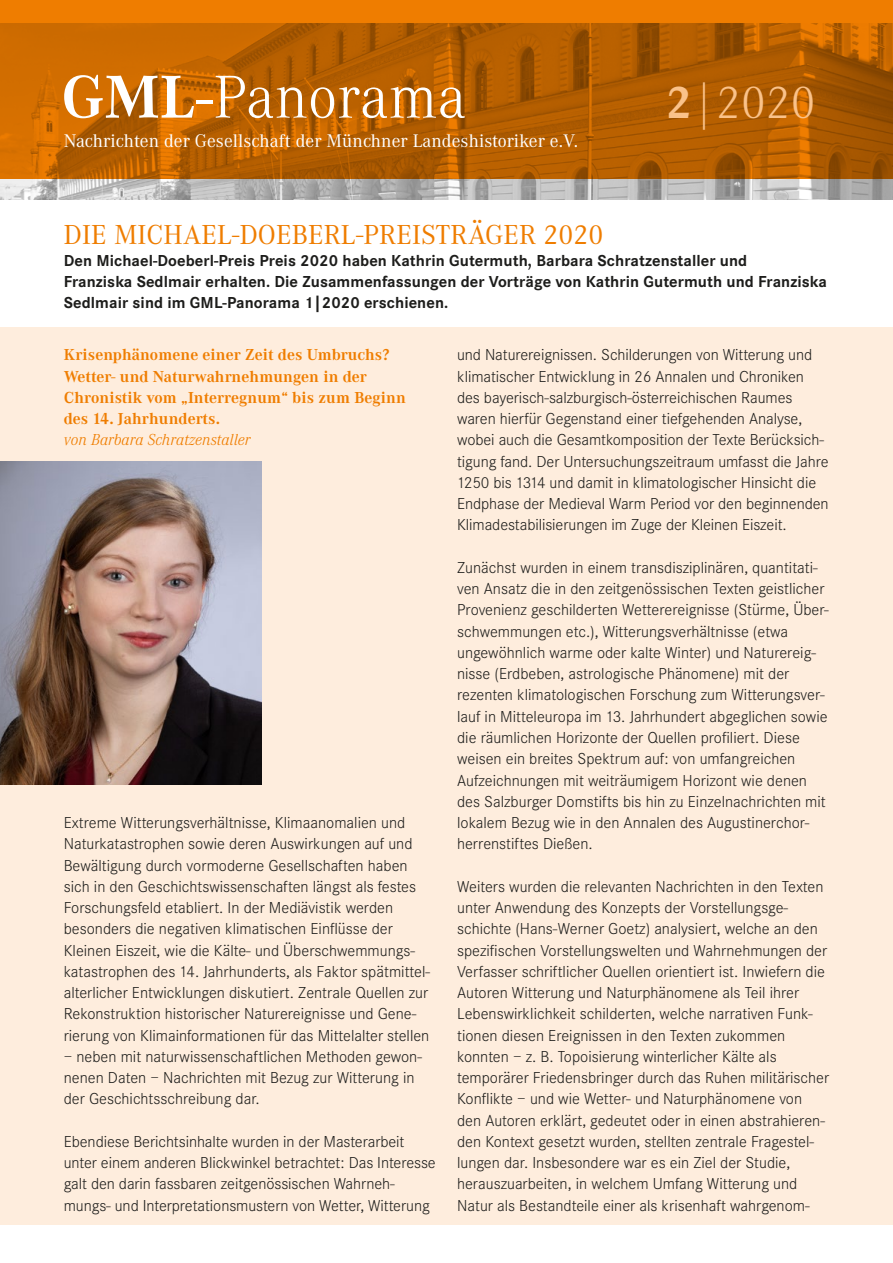
<style>
.page{position:relative;width:893px;height:1263px;background:#fff}
.page>*{position:absolute;margin:0;border:0;box-sizing:border-box;transform-origin:0 0}
.t1{font:300 62.7px "Corporate A";letter-spacing:.005em;color:#fff}
.t2{font:300 47.7px "Corporate A";color:#fac28a}
.t3{font:28.5px "Corporate A";letter-spacing:.005em;color:#ef7d00}
.t4{font:19.05px "Corporate A";letter-spacing:.005em;color:#fff}
.t5{font:300 16.5px/21.3px "Corporate S";color:#1d1d1b}
.t6{font:700 16.5px/21.3px "Corporate S";letter-spacing:.005em;color:#1d1d1b}
.t7{font:700 16.5px/21.3px "Corporate A";letter-spacing:.005em;color:#ef7d00}
.t8{font:italic 300 16.5px "Corporate A";letter-spacing:.005em;color:#ef7d00}
.s1{font-weight:700}
</style>
<div class="page">
<img style="left:0;top:179px;width:893px;height:21px">
<svg style="left:0;top:22px;width:893px;height:157px;background:#b65f00"></svg>
<div style="left:0;top:0;width:893px;height:22px;background:#ef7d00"></div>
<div style="left:0;top:327px;width:893px;height:898px;background:#feeddd"></div>
<img style="left:0;top:461px;width:262px;height:323px">
<h1 class="t1" style="left:62px;top:63px;width:406px"><span class="s1">GML-</span>Panorama</h1>
<h2 class="t2" style="left:666px;top:76px;width:151px"><span class="s1">2</span>|2020</h2>
<p class="t4" style="left:64px;top:130px;width:516px">Nachrichten der Gesellschaft der Münchner Landeshistoriker e.V.</p>
<h3 class="t3" style="left:64px;top:219px;width:541px">DIE MICHAEL-DOEBERL-PREISTRÄGER 2020</h3>
<p class="t6" style="left:64px;top:250px;width:765px">Den Michael-Doeberl-Preis Preis 2020 haben Kathrin Gutermuth, Barbara Schratzenstaller und<br>Franziska Sedlmair erhalten. Die Zusammenfassungen der Vorträge von Kathrin Gutermuth und Franziska<br>Sedlmair sind im GML-Panorama 1|2020 erschienen.</p>
<p class="t7" style="left:64px;top:345px;width:344px">Krisenphänomene einer Zeit des Umbruchs?<br>Wetter- und Naturwahrnehmungen in der Chronistik vom „Interregnum“ bis zum Beginn des 14. Jahrhunderts.</p>
<p class="t8" style="left:64px;top:430px;width:188px">von Barbara Schratzenstaller</p>
<p class="t5" style="left:64px;top:812px;width:368px">Extreme Witterungsverhältnisse, Klimaanomalien und Naturkatastrophen sowie deren Auswirkungen auf und Bewältigung durch vormoderne Gesellschaften haben sich in den Geschichtswissenschaften längst als festes Forschungsfeld etabliert. In der Mediävistik werden besonders die negativen klimatischen Einflüsse der Kleinen Eiszeit, wie die Kälte- und Überschwemmungs&shy;katastrophen des 14. Jahrhunderts, als Faktor spätmittel&shy;alterlicher Entwicklungen diskutiert. Zentrale Quellen zur Rekonstruktion historischer Naturereignisse und Gene&shy;rierung von Klimainformationen für das Mittelalter stellen</p>
<p class="t5" style="left:64px;top:1046px;width:360px">– neben mit naturwissenschaftlichen Methoden gewon&shy;nenen Daten – Nachrichten mit Bezug zur Witterung in der Geschichtsschreibung dar.</p>
<p class="t5" style="left:64px;top:1131px;width:373px">Ebendiese Berichtsinhalte wurden in der Masterarbeit unter einem anderen Blickwinkel betrachtet: Das Interesse galt den darin fassbaren zeitgenössischen Wahrneh&shy;mungs- und Interpretationsmustern von Wetter, Witterung</p>
<p class="t5" style="left:457px;top:345px;width:373px">und Naturereignissen. Schilderungen von Witterung und klimatischer Entwicklung in 26 Annalen und Chroniken des bayerisch-salzburgisch-österreichischen Raumes waren hierfür Gegenstand einer tiefgehenden Analyse, wobei auch die Gesamtkomposition der Texte Berücksich&shy;tigung fand. Der Untersuchungszeitraum umfasst die Jahre 1250 bis 1314 und damit in klimatologischer Hinsicht die Endphase der Medieval Warm Period vor den beginnenden Klimadestabilisierungen im Zuge der Kleinen Eiszeit.</p>
<p class="t5" style="left:457px;top:557px;width:373px">Zunächst wurden in einem transdisziplinären, quantitati&shy;ven Ansatz die in den zeitgenössischen Texten geistlicher Provenienz geschilderten Wetterereignisse (Stürme, Über&shy;schwemmungen etc.), Witterungsverhältnisse (etwa ungewöhnlich warme oder kalte Winter) und Naturereig&shy;nisse (Erdbeben, astrologische Phänomene) mit der rezenten klimatologischen Forschung zum Witterungsver&shy;lauf in Mitteleuropa im 13. Jahrhundert abgeglichen sowie die räumlichen Horizonte der Quellen profiliert. Diese weisen ein breites Spektrum auf: von umfangreichen Aufzeichnungen mit weiträumigem Horizont wie denen des Salzburger Domstifts bis hin zu Einzelnachrichten mit lokalem Bezug wie in den Annalen des Augustinerchor&shy;herrenstiftes Dießen.</p>
<p class="t5" style="left:457px;top:876px;width:374px">Weiters wurden die relevanten Nachrichten in den Texten unter Anwendung des Konzepts der Vorstellungsge&shy;schichte (Hans-Werner Goetz) analysiert, welche an den spezifischen Vorstellungswelten und Wahrnehmungen der Verfasser schriftlicher Quellen orientiert ist. Inwiefern die Autoren Witterung und Naturphänomene als Teil ihrer Lebenswirklichkeit schilderten, welche narrativen Funk&shy;tionen diesen Ereignissen in den Texten zukommen konnten – z. B. Topoisierung winterlicher Kälte als temporärer Friedensbringer durch das Ruhen militärischer Konflikte – und wie Wetter- und Naturphänomene von den Autoren erklärt, gedeutet oder in einen abstrahieren&shy;den Kontext gesetzt wurden, stellten zentrale Fragestel&shy;lungen dar. Insbesondere war es ein Ziel der Studie, herauszuarbeiten, in welchem Umfang Witterung und Natur als Bestandteile einer als krisenhaft wahrgenom-</p>
</div>
